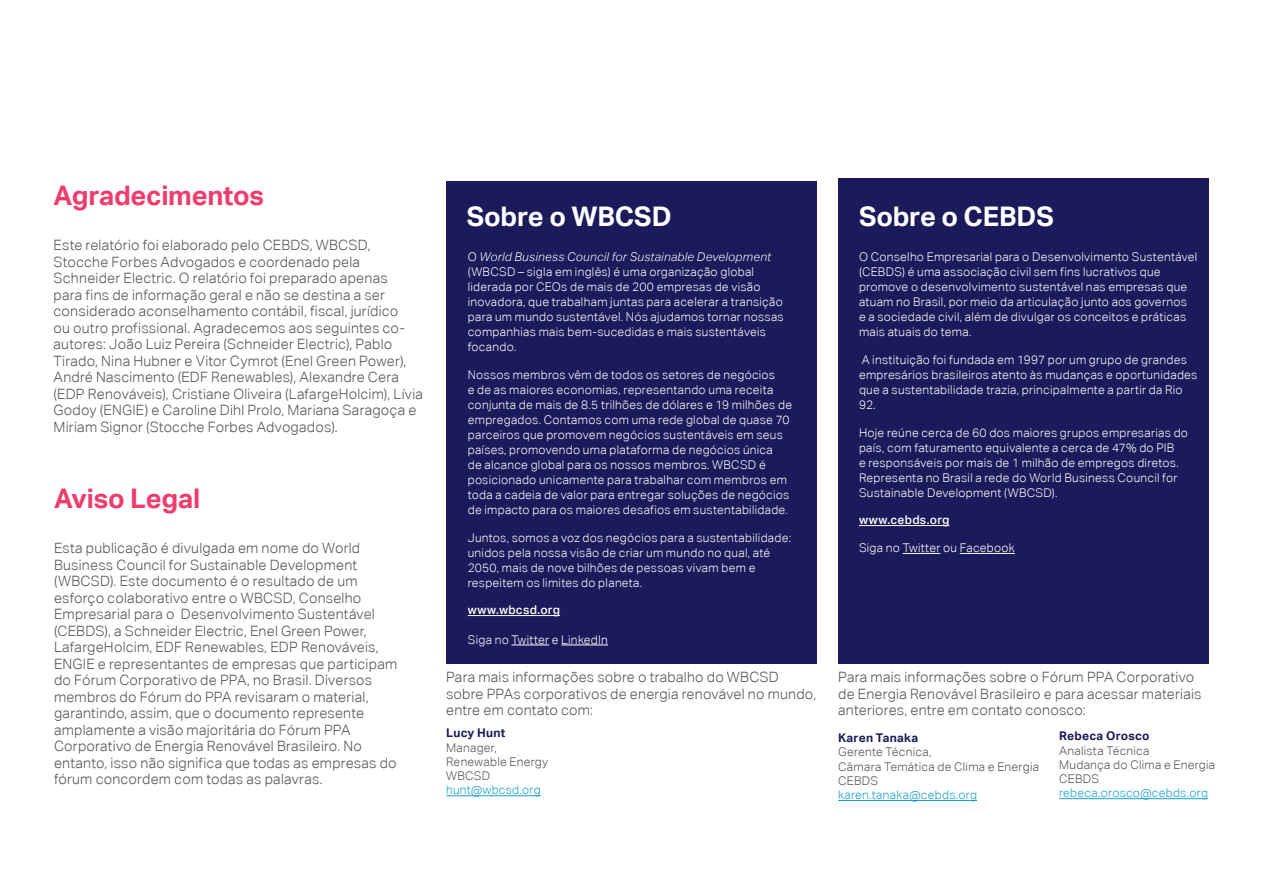
<style>
.page{position:relative;width:1263px;height:893px;background:#fff}
.page>*{position:absolute;margin:0;border:0;box-sizing:border-box;transform-origin:0 0}
.t1{font:700 27px "Aktiv Grotesk";letter-spacing:-.01em;color:#ee3c6c}
.t2{font:700 27px "Aktiv Grotesk";letter-spacing:-.005em;color:#fff}
.t3{font:300 14.25px/16.5px "Aktiv Grotesk";letter-spacing:.015em;color:#545355}
.t4{font:300 12px/15px "Aktiv Grotesk";letter-spacing:.025em;color:#fff}
.t5{font:300 12px/14.2px "Aktiv Grotesk";letter-spacing:.025em;color:#545355}
.t6{font:300 12px "Aktiv Grotesk";letter-spacing:.02em;color:#1aa0cc}
.t7{font:700 12px "Aktiv Grotesk";letter-spacing:.025em;color:#1b1a5b}
.t8{font:500 12px "Aktiv Grotesk";letter-spacing:.025em;color:#fff}
.s1{font-style:italic}
</style>
<div class="page">
<div style="left:446px;top:181px;width:371px;height:482px;background:#1b1a5b"></div>
<div style="left:838px;top:179px;width:371px;height:485px;background:#1b1a5b"></div>
<hr style="left:838px;top:800px;width:139px;height:1px;background:#1aa0cc">
<hr style="left:446px;top:795px;width:95px;height:1px;background:#1aa0cc">
<hr style="left:1059px;top:798px;width:149px;height:1px;background:#1aa0cc">
<hr style="left:468px;top:615px;width:92px;height:1px;background:#fff">
<hr style="left:511px;top:645px;width:38px;height:1px;background:#fff">
<hr style="left:561px;top:645px;width:47px;height:1px;background:#fff">
<hr style="left:859px;top:525px;width:90px;height:1px;background:#fff">
<hr style="left:903px;top:553px;width:37px;height:1px;background:#fff">
<hr style="left:960px;top:553px;width:55px;height:1px;background:#fff">
<h1 class="t1" style="left:54px;top:180px;width:212px">Agradecimentos</h1>
<p class="t3" style="left:54px;top:237px;width:371px">Este relatório foi elaborado pelo CEBDS, WBCSD, Stocche Forbes Advogados e coordenado pela Schneider Electric. O relatório foi preparado apenas<br>para fins de informação geral e não se destina a ser considerado aconselhamento contábil, fiscal, jurídico<br>ou outro profissional. Agradecemos aos seguintes co&shy;autores: João Luiz Pereira (Schneider Electric), Pablo Tirado, Nina Hubner e Vitor Cymrot (Enel Green Power), André Nascimento (EDF Renewables), Alexandre Cera (EDP Renováveis), Cristiane Oliveira (LafargeHolcim), Lívia Godoy (ENGIE) e Caroline Dihl Prolo, Mariana Saragoça e Miriam Signor (Stocche Forbes Advogados).</p>
<h1 class="t1" style="left:54px;top:483px;width:148px">Aviso Legal</h1>
<p class="t3" style="left:54px;top:540px;width:345px">Esta publicação é divulgada em nome do World Business Council for Sustainable Development (WBCSD). Este documento é o resultado de um esforço colaborativo entre o WBCSD, Conselho Empresarial para o Desenvolvimento Sustentável (CEBDS), a Schneider Electric, Enel Green Power, LafargeHolcim, EDF Renewables, EDP Renováveis, ENGIE e representantes de empresas que participam do Fórum Corporativo de PPA, no Brasil. Diversos membros do Fórum do PPA revisaram o material, garantindo, assim, que o documento represente amplamente a visão majoritária do Fórum PPA Corporativo de Energia Renovável Brasileiro. No entanto, isso não significa que todas as empresas do fórum concordem com todas as palavras.</p>
<h1 class="t2" style="left:467px;top:201px;width:206px">Sobre o WBCSD</h1>
<h1 class="t2" style="left:859px;top:201px;width:196px">Sobre o CEBDS</h1>
<p class="t4" style="left:468px;top:249px;width:317px">O <span class="s1">World Business Council for Sustainable Development </span>(WBCSD – sigla em inglês) é uma organização global liderada por CEOs de mais de 200 empresas de visão inovadora, que trabalham juntas para acelerar a transição para um mundo sustentável. Nós ajudamos tornar nossas companhias mais bem-sucedidas e mais sustentáveis focando.</p>
<p class="t4" style="left:468px;top:367px;width:326px">Nossos membros vêm de todos os setores de negócios<br>e de as maiores economias, representando uma receita conjunta de mais de 8.5 trilhões de dólares e 19 milhões de empregados. Contamos com uma rede global de quase 70 parceiros que promovem negócios sustentáveis em seus países, promovendo uma plataforma de negócios única<br>de alcance global para os nossos membros. WBCSD é posicionado unicamente para trabalhar com membros em toda a cadeia de valor para entregar soluções de negócios de impacto para os maiores desafios em sustentabilidade.</p>
<p class="t4" style="left:468px;top:530px;width:325px">Juntos, somos a voz dos negócios para a sustentabilidade: unidos pela nossa visão de criar um mundo no qual, até 2050, mais de nove bilhões de pessoas vivam bem e respeitem os limites do planeta.</p>
<p class="t8" style="left:468px;top:603px;width:94px">www.wbcsd.org</p>
<p class="t4" style="left:468px;top:632px;width:142px">Siga no Twitter e LinkedIn</p>
<p class="t3" style="left:446px;top:669px;width:372px">Para mais informações sobre o trabalho do WBCSD sobre PPAs corporativos de energia renovável no mundo, entre em contato com:</p>
<p class="t7" style="left:446px;top:726px;width:61px">Lucy Hunt</p>
<p class="t5" style="left:446px;top:740px;width:104px">Manager,<br>Renewable Energy<br>WBCSD</p>
<p class="t6" style="left:446px;top:783px;width:96px">hunt@wbcsd.org</p>
<p class="t4" style="left:859px;top:249px;width:340px">O Conselho Empresarial para o Desenvolvimento Sustentável (CEBDS) é uma associação civil sem fins lucrativos que promove o desenvolvimento sustentável nas empresas que atuam no Brasil, por meio da articulação junto aos governos<br>e a sociedade civil, além de divulgar os conceitos e práticas mais atuais do tema.</p>
<p class="t4" style="left:859px;top:352px;width:340px">A instituição foi fundada em 1997 por um grupo de grandes empresários brasileiros atento às mudanças e oportunidades que a sustentabilidade trazia, principalmente a partir da Rio 92.</p>
<p class="t4" style="left:859px;top:425px;width:331px">Hoje reúne cerca de 60 dos maiores grupos empresarias do país, com faturamento equivalente a cerca de 47% do PIB<br>e responsáveis por mais de 1 milhão de empregos diretos.<br>Representa no Brasil a rede do World Business Council for Sustainable Development (WBCSD).</p>
<p class="t8" style="left:859px;top:513px;width:92px">www.cebds.org</p>
<p class="t4" style="left:859px;top:540px;width:157px">Siga no Twitter ou Facebook</p>
<p class="t3" style="left:838px;top:669px;width:365px">Para mais informações sobre o Fórum PPA Corporativo de Energia Renovável Brasileiro e para acessar materiais anteriores, entre em contato conosco:</p>
<p class="t7" style="left:838px;top:731px;width:81px">Karen Tanaka</p>
<p class="t5" style="left:838px;top:745px;width:202px">Gerente Técnica,<br>Câmara Temática de Clima e Energia<br>CEBDS</p>
<p class="t6" style="left:838px;top:788px;width:140px">karen.tanaka@cebds.org</p>
<p class="t7" style="left:1059px;top:729px;width:92px">Rebeca Orosco</p>
<p class="t5" style="left:1059px;top:743px;width:158px">Analista Técnica<br>Mudança do Clima e Energia<br>CEBDS</p>
<p class="t6" style="left:1059px;top:786px;width:150px">rebeca.orosco@cebds.org</p>
</div>
